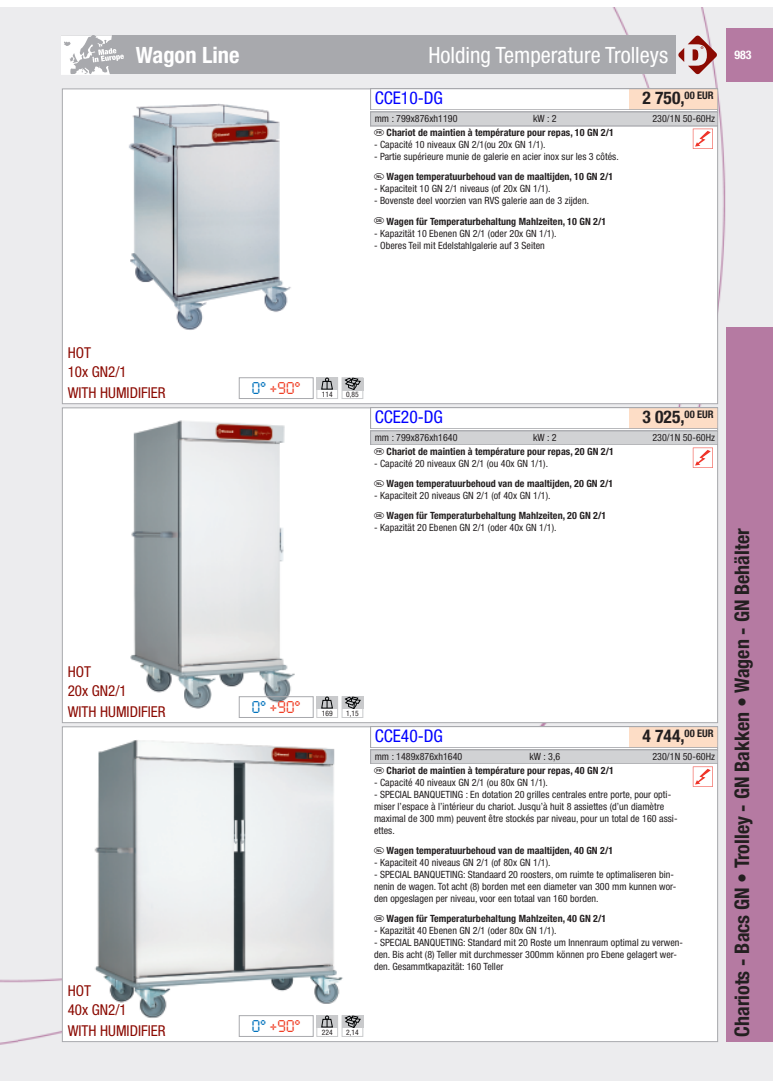
<style>
.page{position:relative;width:780px;height:1088px;background:#fff}
.page>*{position:absolute;margin:0;border:0;box-sizing:border-box;transform-origin:0 0}
.t1{font:condensed 22.5px "Helvetica Neue";color:#fff}
.t2{font:700 condensed 22.5px "Helvetica Neue";color:#fff}
.t3{font:700 condensed 20px "Helvetica Neue";color:#231f20}
.t4{font:700 condensed 17.5px "Helvetica Neue";color:#231f20}
.t5{font:condensed 17.5px "Helvetica Neue";color:#00f}
.t6{font:condensed 15px "Helvetica Neue";color:#8b0a02}
.t7{font:15px "Digital ICG";color:#ef3e25}
.t8{font:700 condensed 11.88px "Helvetica Neue";color:#fff}
.t9{font:condensed 10px/12px "Helvetica Neue";letter-spacing:.005em;color:#231f20}
.t10{font:700 condensed 10px/20px "Helvetica Neue";letter-spacing:.005em;color:#231f20}
.t11{font:condensed 7.5px "Helvetica Neue";letter-spacing:.005em;color:#231f20}
.s1{font-weight:700}
.s2{color:#0072bc}
.s3{font-weight:400}
</style>
<div class="page">
<img style="left:17px;top:7px;width:755px;height:1074px">
<div style="left:726px;top:28px;width:46px;height:53px;background:#b57aa2"></div>
<div style="left:726px;top:327px;width:46px;height:715px;background:#b57aa2"></div>
<div style="left:61px;top:35px;width:114px;height:39px;background:#a8a9ad"></div>
<svg style="left:61px;top:35px;width:63px;height:39px"></svg>
<svg style="left:678px;top:36px;width:39px;height:38px"></svg>
<div style="left:132px;top:35px;width:543px;height:39px;background:#a8a9ad"></div>
<div style="left:0;top:7px;width:17px;height:1074px;background:#ececee"></div>
<div style="left:63px;top:727px;width:654px;height:314px;background:#fff"></div>
<div style="left:371px;top:750px;width:346px;height:13px;background:#d1d2d4"></div>
<div style="left:370px;top:750px;width:347px;height:14px;border:1px solid #a8a9ad"></div>
<img style="left:94px;top:740px;width:249px;height:279px">
<svg style="left:692px;top:766px;width:21px;height:21px"></svg>
<div style="left:342px;top:1015px;width:21px;height:22px;border:1px solid #c9cacc"></div>
<div style="left:316px;top:1015px;width:22px;height:22px;border:1px solid #c9cacc"></div>
<div style="left:316px;top:1015px;width:22px;height:13px;background:#c9cacc"></div>
<svg style="left:321px;top:1016px;width:12px;height:11px"></svg>
<div style="left:342px;top:1015px;width:21px;height:13px;background:#c9cacc"></div>
<svg style="left:344px;top:1016px;width:16px;height:12px"></svg>
<div style="left:629px;top:727px;width:88px;height:20px;background:#fdddc6"></div>
<div style="left:370px;top:726px;width:348px;height:22px;border:1px solid #a8a9ad"></div>
<div style="left:239px;top:1015px;width:74px;height:22px;border:1px solid #a8a9ad"></div>
<div style="left:63px;top:408px;width:654px;height:314px;background:#fff"></div>
<div style="left:371px;top:431px;width:346px;height:13px;background:#d1d2d4"></div>
<div style="left:370px;top:431px;width:347px;height:14px;border:1px solid #a8a9ad"></div>
<img style="left:130px;top:420px;width:212px;height:290px">
<svg style="left:692px;top:448px;width:21px;height:20px"></svg>
<div style="left:342px;top:696px;width:21px;height:22px;border:1px solid #c9cacc"></div>
<div style="left:317px;top:697px;width:20px;height:20px;background:#fff"></div>
<div style="left:316px;top:696px;width:22px;height:22px;border:1px solid #c9cacc"></div>
<div style="left:316px;top:697px;width:22px;height:12px;background:#c9cacc"></div>
<svg style="left:321px;top:697px;width:12px;height:11px"></svg>
<div style="left:342px;top:697px;width:21px;height:12px;background:#c9cacc"></div>
<svg style="left:344px;top:697px;width:16px;height:12px"></svg>
<div style="left:629px;top:408px;width:88px;height:20px;background:#fdddc6"></div>
<div style="left:370px;top:407px;width:348px;height:22px;border:1px solid #a8a9ad"></div>
<div style="left:239px;top:696px;width:74px;height:22px;border:1px solid #a8a9ad"></div>
<div style="left:63px;top:89px;width:654px;height:314px;background:#fff"></div>
<div style="left:371px;top:112px;width:346px;height:13px;background:#d1d2d4"></div>
<div style="left:370px;top:112px;width:347px;height:14px;border:1px solid #a8a9ad"></div>
<img style="left:129px;top:103px;width:162px;height:227px">
<svg style="left:692px;top:129px;width:21px;height:20px"></svg>
<div style="left:342px;top:377px;width:21px;height:22px;border:1px solid #c9cacc"></div>
<div style="left:316px;top:377px;width:22px;height:22px;border:1px solid #c9cacc"></div>
<div style="left:316px;top:378px;width:22px;height:12px;background:#c9cacc"></div>
<svg style="left:321px;top:378px;width:12px;height:11px"></svg>
<div style="left:342px;top:378px;width:21px;height:12px;background:#c9cacc"></div>
<svg style="left:344px;top:378px;width:16px;height:12px"></svg>
<div style="left:629px;top:89px;width:88px;height:20px;background:#fdddc6"></div>
<div style="left:370px;top:89px;width:348px;height:21px;border:1px solid #a8a9ad"></div>
<div style="left:239px;top:377px;width:74px;height:22px;border:1px solid #a8a9ad"></div>
<h1 class="t2" style="left:136px;top:47px;width:105px">Wagon Line</h1>
<h1 class="t1" style="left:428px;top:47px;width:241px">Holding Temperature Trolleys</h1>
<h3 class="t5" style="left:374px;top:91px;width:70px">CCE10-DG</h3>
<h3 class="t4" style="left:642px;top:91px;width:73px">2 750,<sup>00</sup> <sup>EUR</sup></h3>
<p class="t9" style="left:374px;top:113px;width:84px">mm : 799x876xh1190</p>
<p class="t9" style="left:533px;top:113px;width:25px">kW : 2</p>
<p class="t9" style="left:652px;top:113px;width:64px">230/1N 50-60Hz</p>
<p class="t10" style="left:374px;top:124px;width:241px"><sup>F</sup> Chariot de maintien à température pour repas, 10 GN 2/1</p>
<p class="t9" style="left:374px;top:140px;width:173px">- Capacité 10 niveaux GN 2/1(ou 20x GN 1/1).</p>
<p class="t9" style="left:374px;top:148px;width:246px;line-height:20px">- Partie supérieure munie de galerie en acier inox sur les 3 côtés.<br><sup>N</sup> <span class="s1">Wagen temperatuurbehoud van de maaltijden, 10 GN 2/1</span></p>
<p class="t9" style="left:374px;top:184px;width:178px">- Kapaciteit 10 GN 2/1 niveaus (of 20x GN 1/1).</p>
<p class="t9" style="left:374px;top:192px;width:234px;line-height:20px">- Bovenste deel voorzien van RVS galerie aan de 3 zijden.<br><sup>D</sup> <span class="s1">Wagen für Temperaturbehaltung Mahlzeiten, 10 GN 2/1</span></p>
<p class="t9" style="left:374px;top:228px;width:184px">- Kapazität 10 Ebenen GN 2/1 (oder 20x GN 1/1).</p>
<p class="t9" style="left:374px;top:240px;width:172px">- Oberes Teil mit Edelstahlgalerie auf 3 Seiten</p>
<p class="t8" style="left:734px;top:50px;width:19px">983</p>
<h3 class="t6" style="left:68px;top:347px;width:25px">HOT</h3>
<h3 class="t6" style="left:68px;top:366px;width:61px">10x GN2/1</h3>
<h3 class="t6" style="left:68px;top:387px;width:99px">WITH HUMIDIFIER</h3>
<h3 class="t7" style="left:252px;top:380px;width:50px"><span class="s2">0°</span> +90°</h3>
<h3 class="t6" style="left:68px;top:666px;width:25px">HOT</h3>
<h3 class="t6" style="left:68px;top:685px;width:61px">20x GN2/1</h3>
<h3 class="t6" style="left:68px;top:706px;width:99px">WITH HUMIDIFIER</h3>
<h3 class="t7" style="left:252px;top:699px;width:50px"><span class="s2">0°</span> +90°</h3>
<h3 class="t6" style="left:68px;top:985px;width:25px">HOT</h3>
<h3 class="t6" style="left:68px;top:1004px;width:61px">40x GN2/1</h3>
<h3 class="t6" style="left:68px;top:1025px;width:99px">WITH HUMIDIFIER</h3>
<h3 class="t7" style="left:252px;top:1018px;width:50px"><span class="s2">0°</span> +90°</h3>
<p class="t11" style="left:322px;top:391px;width:12px">114</p>
<p class="t11" style="left:346px;top:391px;width:14px">0,85</p>
<h3 class="t5" style="left:374px;top:410px;width:70px">CCE20-DG</h3>
<h3 class="t4" style="left:642px;top:410px;width:73px">3 025,<sup>00</sup> <sup>EUR</sup></h3>
<p class="t9" style="left:374px;top:432px;width:84px">mm : 799x876xh1640</p>
<p class="t9" style="left:533px;top:432px;width:25px">kW : 2</p>
<p class="t9" style="left:652px;top:432px;width:64px">230/1N 50-60Hz</p>
<p class="t10" style="left:374px;top:443px;width:241px"><sup>F</sup> Chariot de maintien à température pour repas, 20 GN 2/1</p>
<p class="t10" style="left:374px;top:455px;width:241px"><span class="s3">- Capacité 20 niveaux GN 2/1 (ou 40x GN 1/1).<br></span><sup>N</sup> Wagen temperatuurbehoud van de maaltijden, 20 GN 2/1</p>
<p class="t10" style="left:374px;top:487px;width:234px"><span class="s3">- Kapaciteit 20 niveaus GN 2/1 (of 40x GN 1/1).<br></span><sup>D</sup> Wagen für Temperaturbehaltung Mahlzeiten, 20 GN 2/1</p>
<p class="t9" style="left:374px;top:523px;width:184px">- Kapazität 20 Ebenen GN 2/1 (oder 40x GN 1/1).</p>
<p class="t11" style="left:322px;top:710px;width:12px">169</p>
<p class="t11" style="left:346px;top:710px;width:14px">1,15</p>
<h3 class="t5" style="left:374px;top:729px;width:70px">CCE40-DG</h3>
<h3 class="t4" style="left:642px;top:729px;width:73px">4 744,<sup>00</sup> <sup>EUR</sup></h3>
<p class="t9" style="left:374px;top:751px;width:89px">mm : 1489x876xh1640</p>
<p class="t9" style="left:529px;top:751px;width:32px">kW : 3,6</p>
<p class="t9" style="left:652px;top:751px;width:64px">230/1N 50-60Hz</p>
<p class="t10" style="left:374px;top:762px;width:241px"><sup>F</sup> Chariot de maintien à température pour repas, 40 GN 2/1</p>
<p class="t9" style="left:374px;top:778px;width:175px">- Capacité 40 niveaux GN 2/1 (ou 80x GN 1/1).</p>
<p class="t9" style="left:374px;top:790px;width:305px">- SPECIAL BANQUETING : En dotation 20 grilles centrales entre porte, pour opti&shy;miser l’espace à l’intérieur du chariot. Jusqu’à huit 8 assiettes (d’un diamètre maximal de 300 mm) peuvent être stockés par niveau, pour un total de 160 assi&shy;ettes.</p>
<p class="t10" style="left:374px;top:842px;width:241px"><sup>N</sup> Wagen temperatuurbehoud van de maaltijden, 40 GN 2/1</p>
<p class="t9" style="left:374px;top:858px;width:178px">- Kapaciteit 40 niveaus GN 2/1 (of 80x GN 1/1).</p>
<p class="t9" style="left:374px;top:870px;width:304px">- SPECIAL BANQUETING: Standaard 20 roosters, om ruimte te optimaliseren bin&shy;nenin de wagen. Tot acht (8) borden met een diameter van 300 mm kunnen wor&shy;den opgeslagen per niveau, voor een totaal van 160 borden.</p>
<p class="t10" style="left:374px;top:910px;width:234px"><sup>D</sup> Wagen für Temperaturbehaltung Mahlzeiten, 40 GN 2/1</p>
<p class="t9" style="left:374px;top:926px;width:184px">- Kapazität 40 Ebenen GN 2/1 (oder 80x GN 1/1).</p>
<p class="t9" style="left:374px;top:938px;width:310px">- SPECIAL BANQUETING: Standard mit 20 Roste um Innenraum optimal zu verwen&shy;den. Bis acht (8) Teller mit durchmesser 300mm können pro Ebene gelagert wer&shy;den. Gesammtkapazität: 160 Teller</p>
<p class="t11" style="left:322px;top:1029px;width:12px">224</p>
<p class="t11" style="left:346px;top:1029px;width:14px">2,14</p>
<h2 class="t3" style="left:730px;top:1037px;width:510px;rotate:-90deg">Chariots - Bacs GN • Trolley - GN Bakken • Wagen - GN Behälter</h2>
</div>
